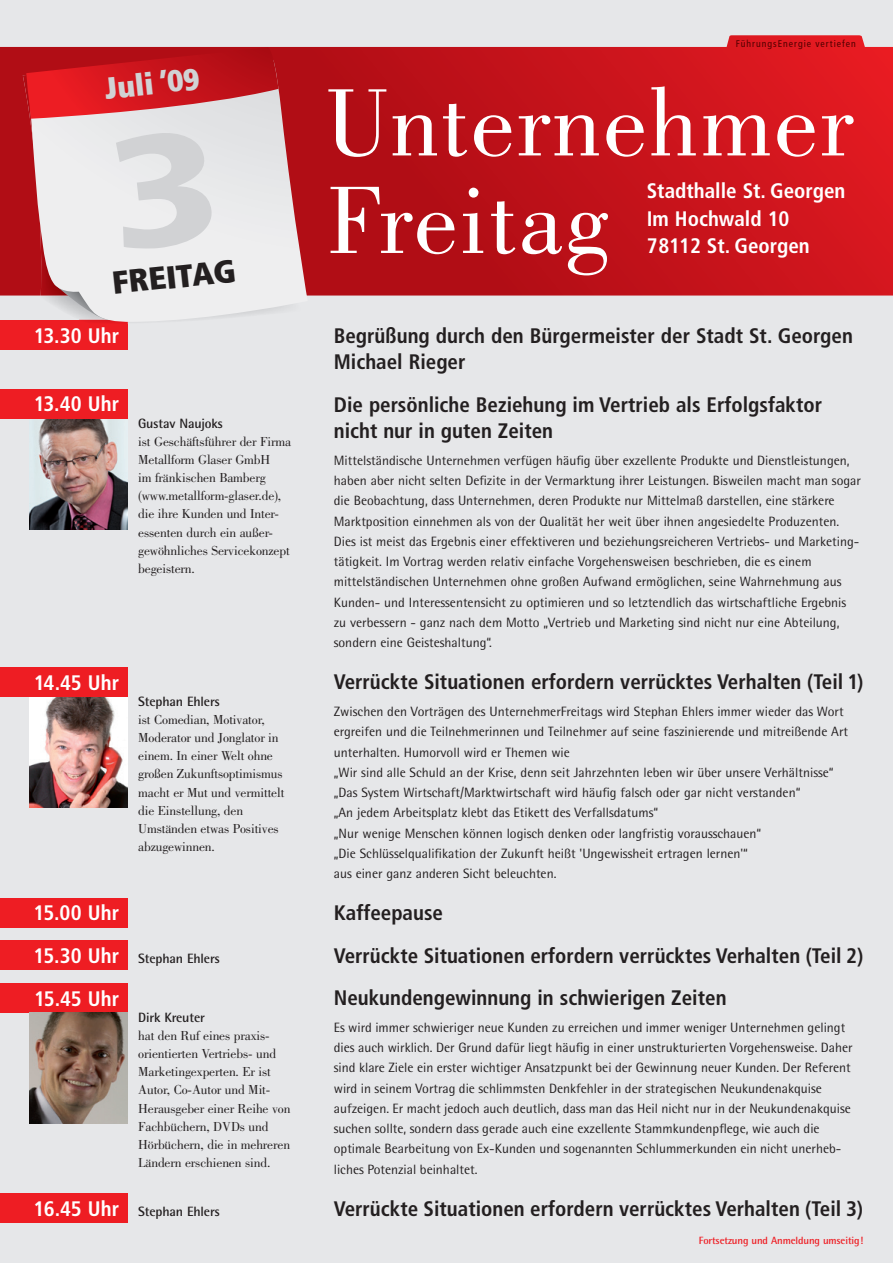
<style>
.page{position:relative;width:893px;height:1263px;background:#e6e7e9}
.page>*{position:absolute;margin:0;border:0;box-sizing:border-box;transform-origin:0 0}
.t1{font:99px/97.5px "Bodoni";letter-spacing:.02em;color:#fff}
.t2{font:900 condensed 31.95px "Frutiger";color:#231f20}
.t3{font:900 condensed 30.3px "Frutiger";color:#d1d2d4}
.t4{font:700 condensed 21px/26.7px "Frutiger";color:#231f20}
.t5{font:700 condensed 21px/27.5px "Frutiger";color:#fff}
.t6{font:13.5px/20.2px "Rotis Semi Sans";color:#231f20}
.t7{font:13.5px/18.1px "Bodoni";letter-spacing:-.01em;color:#231f20}
.t8{font:700 13.5px "Rotis Semi Sans";letter-spacing:-.01em;color:#231f20}
.t9{font:700 10.5px "Rotis Semi Sans";letter-spacing:-.01em;color:#ee1d23}
.t10{font:condensed 9.75px "Frutiger";letter-spacing:.1em;color:#520000}
.s1{font-family:"Frutiger";font-stretch:condensed;font-size:21px;color:#fff}
</style>
<div class="page">
<svg style="left:0;top:35px;width:893px;height:261px;background:#c51e25"></svg>
<div style="left:0;top:320px;width:128px;height:30px;background:#ee1d23"></div>
<img style="left:30px;top:418px;width:98px;height:111px">
<div style="left:0;top:389px;width:128px;height:29px;background:#ee1d23"></div>
<img style="left:30px;top:696px;width:98px;height:111px">
<div style="left:0;top:667px;width:128px;height:29px;background:#ee1d23"></div>
<div style="left:0;top:940px;width:128px;height:30px;background:#ee1d23"></div>
<div style="left:0;top:983px;width:128px;height:29px;background:#ee1d23"></div>
<div style="left:0;top:898px;width:128px;height:29px;background:#ee1d23"></div>
<img style="left:30px;top:1012px;width:98px;height:111px">
<div style="left:0;top:1193px;width:128px;height:30px;background:#ee1d23"></div>
<svg style="left:29px;top:59px;width:279px;height:263px"></svg>
<svg style="left:26px;top:47px;width:252px;height:72px"></svg>
<svg style="left:112px;top:129px;width:103px;height:122px"></svg>
<h3 class="t3" style="left:103px;top:70px;width:97px;rotate:-6deg">Juli ’09</h3>
<h2 class="t2" style="left:110px;top:264px;width:125px;rotate:-6deg">FREITAG</h2>
<h3 class="t5" style="left:34px;top:322px;width:87px">13.30 Uhr</h3>
<h3 class="t5" style="left:34px;top:390px;width:87px">13.40 Uhr</h3>
<p class="t8" style="left:138px;top:415px;width:86px">Gustav Naujoks</p>
<p class="t7" style="left:138px;top:432px;width:154px">ist Geschäftsführer der Firma<br>Metallform Glaser GmbH<br>im fränkischen Bamberg (www.metallform-glaser.de), die ihre Kunden und Inter&shy;essenten durch ein außer&shy;gewöhnliches Servicekonzept begeistern.</p>
<h3 class="t5" style="left:34px;top:668px;width:87px">14.45 Uhr</h3>
<p class="t8" style="left:138px;top:693px;width:83px">Stephan Ehlers</p>
<p class="t7" style="left:138px;top:710px;width:148px">ist Comedian, Motivator,<br>Moderator und Jonglator in einem. In einer Welt ohne großen Zukunftsoptimismus macht er Mut und vermittelt die Einstellung, den<br>Umständen etwas Positives abzugewinnen.</p>
<h3 class="t5" style="left:34px;top:899px;width:87px">15.00 Uhr</h3>
<h3 class="t5" style="left:34px;top:934px;width:87px;line-height:42.5px">15.30 Uhr<br>15.45 Uhr</h3>
<p class="t8" style="left:138px;top:950px;width:83px">Stephan Ehlers</p>
<p class="t8" style="left:138px;top:1009px;width:68px">Dirk Kreuter</p>
<p class="t7" style="left:138px;top:1026px;width:154px">hat den Ruf eines praxis&shy;orientierten Vertriebs- und<br>Marketingexperten. Er ist<br>Autor, Co-Autor und Mit-<br>Herausgeber einer Reihe von<br>Fachbüchern, DVDs und<br>Hörbüchern, die in mehreren<br>Ländern erschienen sind.</p>
<p class="t8" style="left:34px;top:1203px;width:188px"><span class="s1">16.45 Uhr</span> Stephan Ehlers</p>
<p class="t10" style="left:736px;top:38px;width:121px">FührungsEnergie vertiefen</p>
<h1 class="t1" style="left:325px;top:74px;width:530px">Unternehmer<br>Freitag</h1>
<h3 class="t5" style="left:647px;top:177px;width:200px">Stadthalle St. Georgen<br>Im Hochwald 10<br>78112 St. Georgen</h3>
<h3 class="t4" style="left:334px;top:322px;width:521px">Begrüßung durch den Bürgermeister der Stadt St. Georgen<br>Michael Rieger</h3>
<h3 class="t4" style="left:334px;top:391px;width:490px">Die persönliche Beziehung im Vertrieb als Erfolgsfaktor nicht nur in guten Zeiten</h3>
<p class="t6" style="left:334px;top:450px;width:529px">Mittelständische Unternehmen verfügen häufig über exzellente Produkte und Dienstleistungen, haben aber nicht selten Defizite in der Vermarktung ihrer Leistungen. Bisweilen macht man sogar die Beobachtung, dass Unternehmen, deren Produkte nur Mittelmaß darstellen, eine stärkere Marktposition einnehmen als von der Qualität her weit über ihnen angesiedelte Produzenten.<br>Dies ist meist das Ergebnis einer effektiveren und beziehungsreicheren Vertriebs- und Marketing&shy;tätigkeit. Im Vortrag werden relativ einfache Vorgehensweisen beschrieben, die es einem mittelständischen Unternehmen ohne großen Aufwand ermöglichen, seine Wahrnehmung aus Kunden- und Interessentensicht zu optimieren und so letztendlich das wirtschaftliche Ergebnis zu verbessern - ganz nach dem Motto „Vertrieb und Marketing sind nicht nur eine Abteilung, sondern eine Geisteshaltung“.</p>
<h3 class="t4" style="left:334px;top:669px;width:531px">Verrückte Situationen erfordern verrücktes Verhalten (Teil 1)</h3>
<p class="t6" style="left:334px;top:701px;width:516px">Zwischen den Vorträgen des UnternehmerFreitags wird Stephan Ehlers immer wieder das Wort ergreifen und die Teilnehmerinnen und Teilnehmer auf seine faszinierende und mitreißende Art unterhalten. Humorvoll wird er Themen wie<br>„Wir sind alle Schuld an der Krise, denn seit Jahrzehnten leben wir über unsere Verhältnisse“ „Das System Wirtschaft/Marktwirtschaft wird häufig falsch oder gar nicht verstanden“<br>„An jedem Arbeitsplatz klebt das Etikett des Verfallsdatums“<br>„Nur wenige Menschen können logisch denken oder langfristig vorausschauen“<br>„Die Schlüsselqualifikation der Zukunft heißt 'Ungewissheit ertragen lernen'“<br>aus einer ganz anderen Sicht beleuchten.</p>
<h3 class="t4" style="left:334px;top:892px;width:531px;line-height:42.3px">Kaffeepause<br>Verrückte Situationen erfordern verrücktes Verhalten (Teil 2)<br>Neukundengewinnung in schwierigen Zeiten</h3>
<p class="t6" style="left:334px;top:1017px;width:520px">Es wird immer schwieriger neue Kunden zu erreichen und immer weniger Unternehmen gelingt dies auch wirklich. Der Grund dafür liegt häufig in einer unstrukturierten Vorgehensweise. Daher sind klare Ziele ein erster wichtiger Ansatzpunkt bei der Gewinnung neuer Kunden. Der Referent wird in seinem Vortrag die schlimmsten Denkfehler in der strategischen Neukundenakquise aufzeigen. Er macht jedoch auch deutlich, dass man das Heil nicht nur in der Neukundenakquise suchen sollte, sondern dass gerade auch eine exzellente Stammkundenpflege, wie auch die optimale Bearbeitung von Ex-Kunden und sogenannten Schlummerkunden ein nicht unerheb&shy;liches Potenzial beinhaltet.</p>
<h3 class="t4" style="left:334px;top:1195px;width:531px">Verrückte Situationen erfordern verrücktes Verhalten (Teil 3)</h3>
<p class="t9" style="left:699px;top:1234px;width:166px">Fortsetzung und Anmeldung umseitig!</p>
</div>
